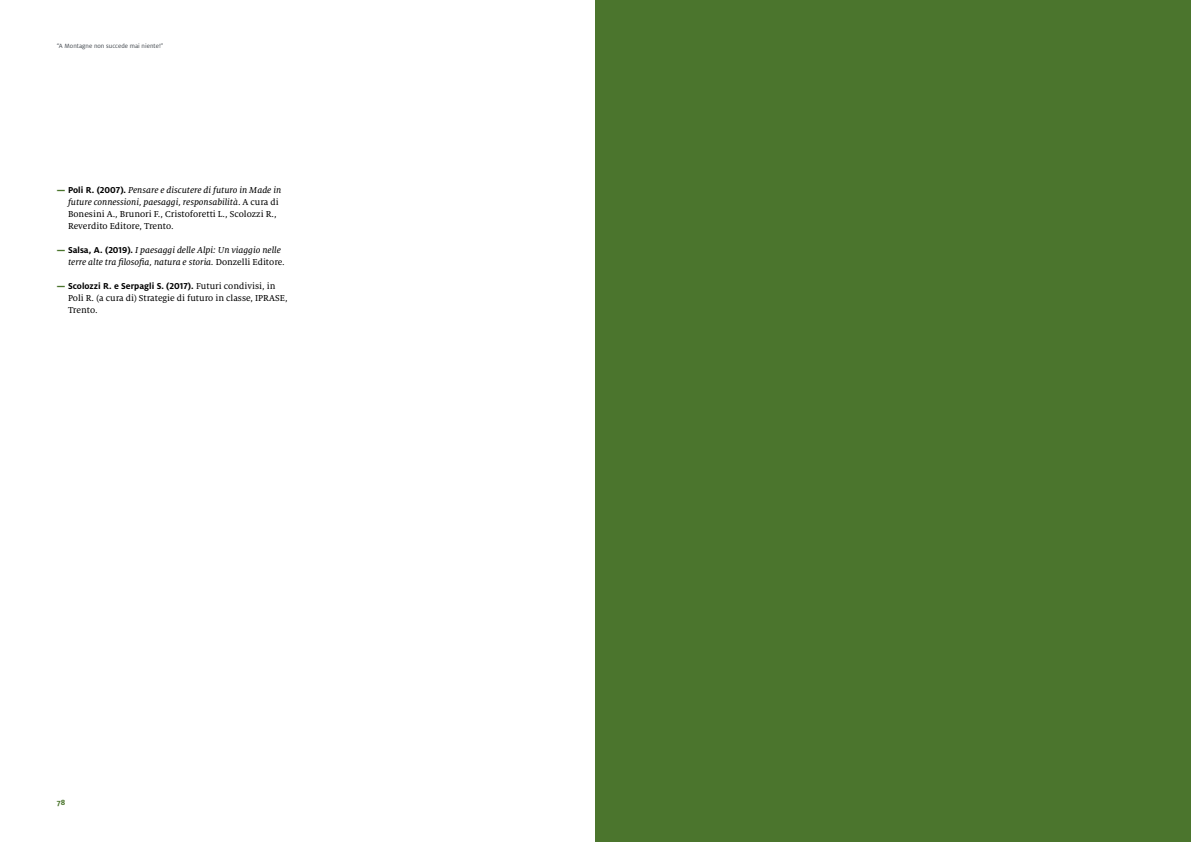
<style>
.page{position:relative;width:1191px;height:842px;background:#fff}
.page>*{position:absolute;margin:0;border:0;box-sizing:border-box;transform-origin:0 0}
.t1{font:9.5px/12px "Milo Serif Pro Text Ita";color:#000;text-align:right}
.t2{font:9.5px/12px "Milo Serif Pro Text";color:#000}
.t3{font:700 9.5px "Milo Pro";color:#000}
.t4{font:700 8.4px "Milo Pro";color:#4b752d}
.t5{font:6.8px "Milo Pro";letter-spacing:.005em;color:#41474d}
.s1{font-family:"Milo Pro";font-weight:900;color:#4b752d}
.s2{font-family:"Milo Pro";font-weight:700}
.s3{font-family:"Milo Serif Pro Text"}
.s4{font-weight:900;color:#4b752d}
.s5{font-family:"Milo Serif Pro Text";font-weight:400}
</style>
<div class="page">
<div style="left:595px;top:0;width:596px;height:842px;background:#4b752d"></div>
<p class="t5" style="left:57px;top:42px;width:108px">“A Montagne non succede mai niente!”</p>
<p class="t1" style="left:57px;top:184px;width:226px"><span class="s1">—</span> <span class="s2">Poli R. (2007).</span> Pensare e discutere di futuro in Made in future connessioni, paesaggi, responsabilità<span class="s3">. A cura di</span></p>
<p class="t2" style="left:68px;top:208px;width:210px">Bonesini A., Brunori F., Cristoforetti L., Scolozzi R.,<br>Reverdito Editore, Trento.</p>
<p class="t1" style="left:68px;top:244px;width:218px;text-align:left;text-indent:-11px"><span class="s1">—</span> <span class="s2">Salsa, A. (2019).</span> I paesaggi delle Alpi: Un viaggio nelle terre alte tra filosofia, natura e storia. <span class="s3">Donzelli Editore.</span></p>
<p class="t3" style="left:57px;top:281px;width:220px"><span class="s4">—</span> Scolozzi R. e Serpagli S. (2017). <span class="s5">Futuri condivisi, in</span></p>
<p class="t2" style="left:68px;top:292px;width:221px">Poli R. (a cura di) Strategie di futuro in classe, IPRASE,<br>Trento.</p>
<p class="t4" style="left:57px;top:798px;width:10px">78</p>
</div>
